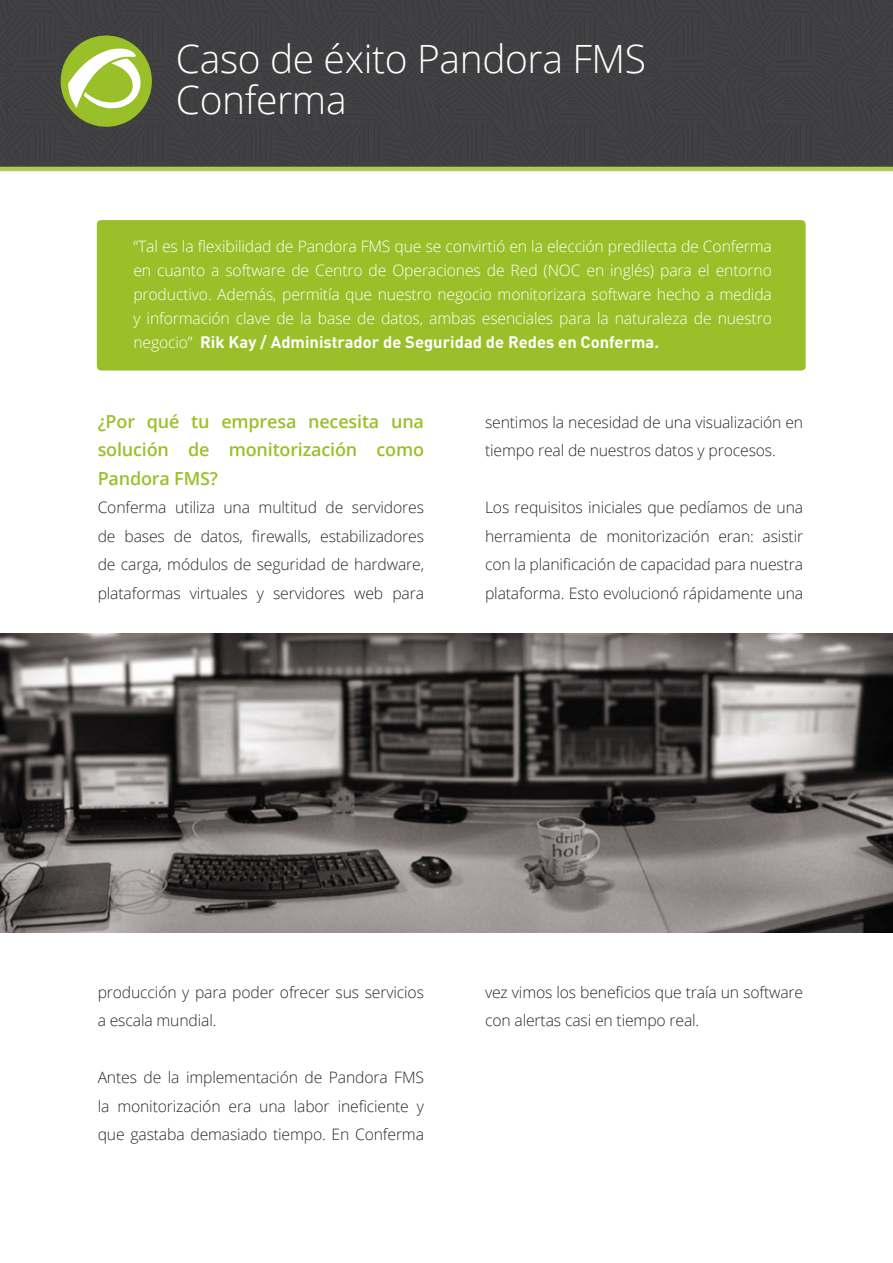
<style>
.page{position:relative;width:893px;height:1263px;background:#fff}
.page>*{position:absolute;margin:0;border:0;box-sizing:border-box;transform-origin:0 0}
.t1{font:300 39px/40.5px "Open Sans";letter-spacing:-.01em;color:#fff}
.t2{font:600 18px/28.5px "Open Sans";letter-spacing:-.01em;color:#9ac029;text-align:justify}
.t3{font:700 16.5px "DIN";color:#fff}
.t4{font:300 15.75px/28.5px "Open Sans";letter-spacing:-.01em;color:#292829;text-align:justify}
.t5{font:300 15.75px/24px "Open Sans";letter-spacing:-.01em;color:#fff;text-align:justify}
.s1{font-family:"Open Sans";font-weight:300;font-size:15.75px}
</style>
<div class="page">
<div style="left:0;top:0;width:893px;height:171px;background:#414042"></div>
<div style="left:97px;top:220px;width:709px;height:151px;background:#9ac029;border-radius:4px"></div>
<img style="left:1px;top:634px;width:892px;height:299px">
<h1 class="t1" style="left:176px;top:38px;width:472px">Caso de éxito Pandora FMS<br>Conferma</h1>
<p class="t5" style="left:133px;top:234px;width:640px">“Tal es la flexibilidad de Pandora FMS que se convirtió en la elección predilecta de Conferma en cuanto a software de Centro de Operaciones de Red (NOC en inglés) para el entorno productivo. Además, permitía que nuestro negocio monitorizara software hecho a medida y información clave de la base de datos, ambas esenciales para la naturaleza de nuestro</p>
<p class="t3" style="left:133px;top:331px;width:527px"><span class="s1">negocio”</span> Rik Kay / Administrador de Seguridad de Redes en Conferma.</p>
<p class="t2" style="left:98px;top:406px;width:328px">¿Por qué tu empresa necesita una solución de monitorización como Pandora FMS?</p>
<p class="t4" style="left:98px;top:493px;width:328px">Conferma utiliza una multitud de servidores de bases de datos, firewalls, estabilizadores de carga, módulos de seguridad de hardware, plataformas virtuales y servidores web para</p>
<p class="t4" style="left:485px;top:407px;width:320px">sentimos la necesidad de una visualización en tiempo real de nuestros datos y procesos.</p>
<p class="t4" style="left:485px;top:493px;width:320px">Los requisitos iniciales que pedíamos de una herramienta de monitorización eran: asistir con la planificación de capacidad para nuestra plataforma. Esto evolucionó rápidamente una</p>
<p class="t4" style="left:98px;top:977px;width:328px">producción y para poder ofrecer sus servicios a escala mundial.</p>
<p class="t4" style="left:98px;top:1063px;width:328px">Antes de la implementación de Pandora FMS la monitorización era una labor ineficiente y que gastaba demasiado tiempo. En Conferma</p>
<p class="t4" style="left:485px;top:977px;width:320px">vez vimos los beneficios que traía un software con alertas casi en tiempo real.</p>
</div>
